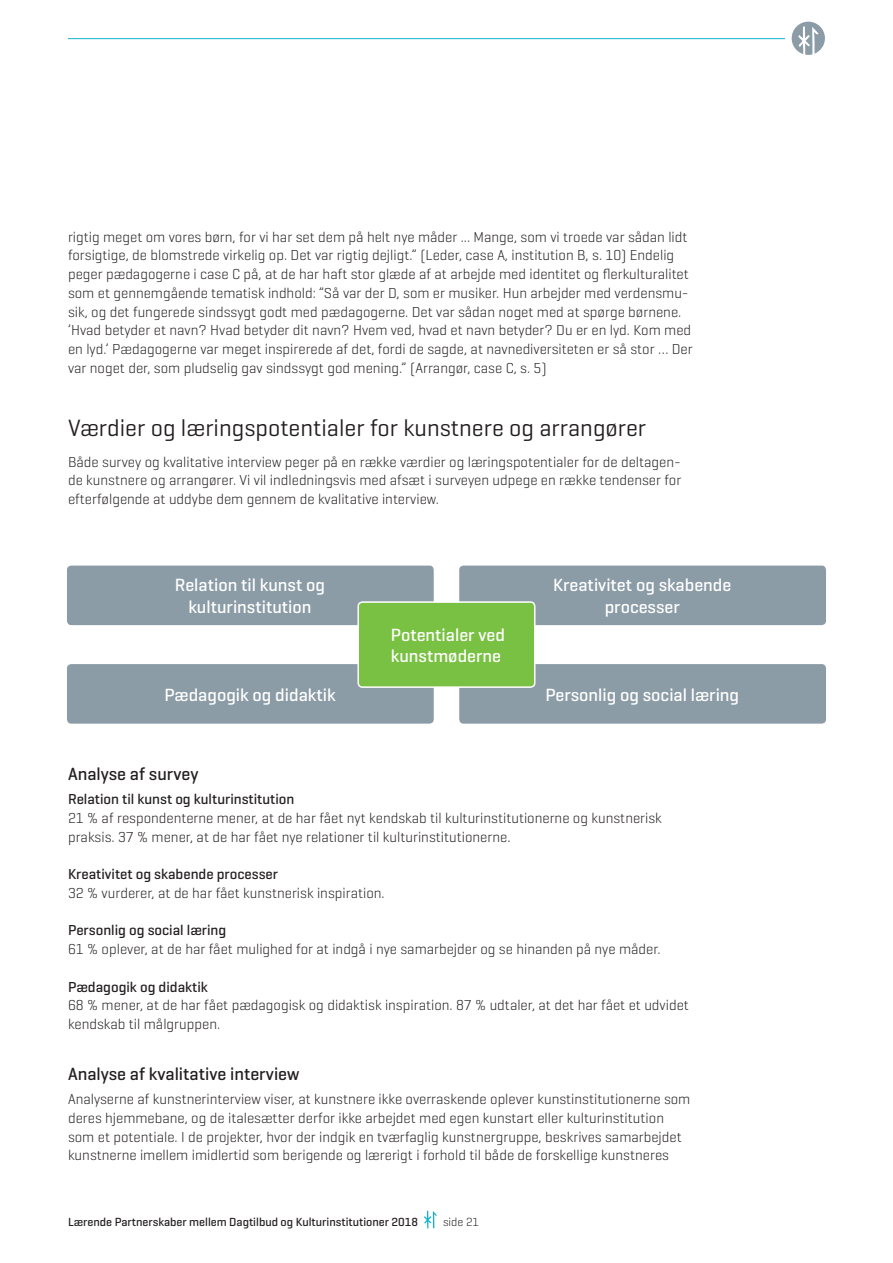
<style>
.page{position:relative;width:893px;height:1263px;background:#fff}
.page>*{position:absolute;margin:0;border:0;box-sizing:border-box;transform-origin:0 0}
.t1{font:24px "Geogrotesque";color:#231f20}
.t2{font:500 18px/21.6px "Geogrotesque";color:#fff;text-align:center}
.t3{font:500 18px "Geogrotesque";color:#231f20}
.t4{font:300 14.7px/18.8px "Geogrotesque";color:#231f20}
.t5{font:500 14.7px "Geogrotesque";color:#231f20}
.t6{font:500 12px "Geogrotesque";color:#231f20}
.t7{font:300 12px "Geogrotesque";color:#231f20}
</style>
<div class="page">
<svg style="left:424px;top:1210px;width:13px;height:18px"></svg>
<div style="left:67px;top:566px;width:367px;height:59px;background:#8c9ca6;border-radius:4px"></div>
<div style="left:67px;top:664px;width:367px;height:60px;background:#8c9ca6;border-radius:4px"></div>
<div style="left:459px;top:566px;width:367px;height:59px;background:#8c9ca6;border-radius:4px"></div>
<div style="left:459px;top:664px;width:367px;height:60px;background:#8c9ca6;border-radius:4px"></div>
<div style="left:358px;top:602px;width:177px;height:85px;background:#79c142;border-radius:4px"></div>
<div style="left:357px;top:601px;width:178px;height:87px;border:2px solid #fff;border-radius:4px"></div>
<hr style="left:68px;top:38px;width:717px;height:1px;background:#14b2d1">
<svg style="left:792px;top:22px;width:33px;height:33px"></svg>
<p class="t4" style="left:68px;top:227px;width:626px">rigtig meget om vores børn, for vi har set dem på helt nye måder ... Mange, som vi troede var sådan lidt forsigtige, de blomstrede virkelig op. Det var rigtig dejligt.” (Leder, case A, institution B, s. 10) Endelig peger pædagogerne i case C på, at de har haft stor glæde af at arbejde med identitet og flerkulturalitet som et gennemgående tematisk indhold: ”Så var der D, som er musiker. Hun arbejder med verdensmu&shy;sik, og det fungerede sindssygt godt med pædagogerne. Det var sådan noget med at spørge børnene. ’Hvad betyder et navn? Hvad betyder dit navn? Hvem ved, hvad et navn betyder? Du er en lyd. Kom med en lyd.’ Pædagogerne var meget inspirerede af det, fordi de sagde, at navnediversiteten er så stor … Der var noget der, som pludselig gav sindssygt god mening.” (Arrangør, case C, s. 5)</p>
<h1 class="t1" style="left:68px;top:412px;width:580px">Værdier og læringspotentialer for kunstnere og arrangører</h1>
<p class="t4" style="left:68px;top:452px;width:615px;text-align:justify">Både survey og kvalitative interview peger på en række værdier og læringspotentialer for de deltagen&shy;de kunstnere og arrangører. Vi vil indledningsvis med afsæt i surveyen udpege en række tendenser for efterfølgende at uddybe dem gennem de kvalitative interview.</p>
<p class="t2" style="left:175px;top:574px;width:152px">Relation til kunst og kulturinstitution</p>
<p class="t2" style="left:164px;top:683px;width:173px">Pædagogik og didaktik</p>
<p class="t2" style="left:391px;top:623px;width:116px;text-align:left">Potentialer ved kunstmøderne</p>
<p class="t2" style="left:553px;top:574px;width:180px">Kreativitet og skabende processer</p>
<p class="t2" style="left:545px;top:683px;width:195px">Personlig og social læring</p>
<p class="t3" style="left:68px;top:762px;width:132px">Analyse af survey</p>
<p class="t5" style="left:68px;top:790px;width:228px">Relation til kunst og kulturinstitution</p>
<p class="t4" style="left:68px;top:808px;width:595px">21 % af respondenterne mener, at de har fået nyt kendskab til kulturinstitutionerne og kunstnerisk praksis. 37 % mener, at de har fået nye relationer til kulturinstitutionerne.</p>
<p class="t5" style="left:68px;top:865px;width:212px">Kreativitet og skabende processer</p>
<p class="t4" style="left:68px;top:883px;width:316px">32 % vurderer, at de har fået kunstnerisk inspiration.</p>
<p class="t5" style="left:68px;top:921px;width:160px">Personlig og social læring</p>
<p class="t4" style="left:68px;top:939px;width:592px">61 % oplever, at de har fået mulighed for at indgå i nye samarbejder og se hinanden på nye måder.</p>
<p class="t5" style="left:68px;top:977px;width:141px">Pædagogik og didaktik</p>
<p class="t4" style="left:68px;top:995px;width:622px">68 % mener, at de har fået pædagogisk og didaktisk inspiration. 87 % udtaler, at det har fået et udvidet kendskab til målgruppen.</p>
<p class="t3" style="left:68px;top:1062px;width:233px">Analyse af kvalitative interview</p>
<p class="t4" style="left:68px;top:1089px;width:624px">Analyserne af kunstnerinterview viser, at kunstnere ikke overraskende oplever kunstinstitutionerne som deres hjemmebane, og de italesætter derfor ikke arbejdet med egen kunstart eller kulturinstitution som et potentiale. I de projekter, hvor der indgik en tværfaglig kunstnergruppe, beskrives samarbejdet kunstnerne imellem imidlertid som berigende og lærerigt i forhold til både de forskellige kunstneres</p>
<p class="t6" style="left:68px;top:1214px;width:351px">Lærende Partnerskaber mellem Dagtilbud og Kulturinstitutioner 2018</p>
<p class="t7" style="left:443px;top:1214px;width:37px">side 21</p>
</div>
